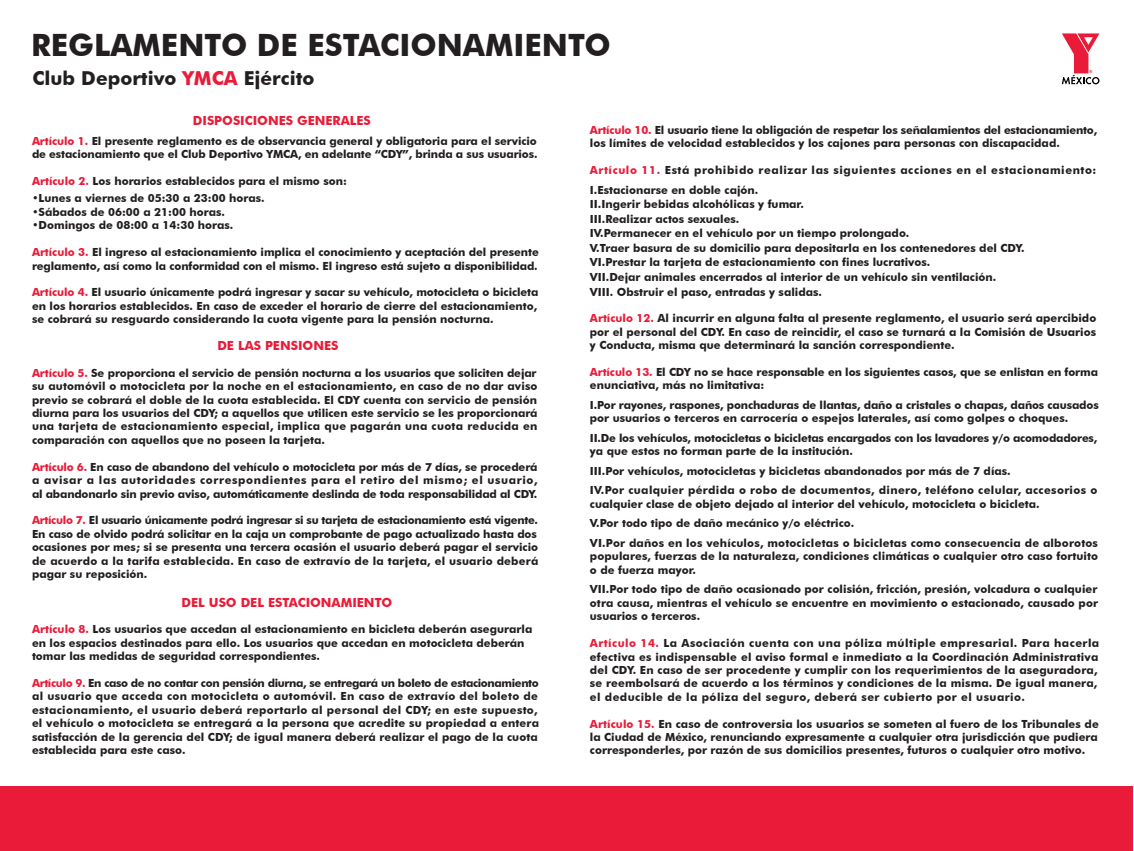
<style>
.page{position:relative;width:1134px;height:851px;background:#fff}
.page>*{position:absolute;margin:0;border:0;box-sizing:border-box;transform-origin:0 0}
.t1{font:700 30.7px "Futura BT";color:#231f20}
.t2{font:700 19.2px "Futura BT";color:#231f20}
.t3{font:700 12.55px "Futura BT";color:#e91b38}
.t4{font:700 11.15px/13.4px "Futura BT";color:#231f20}
.t5{font:700 11.15px/13.4px "Futura BT";letter-spacing:.02em;color:#231f20}
.t6{font:700 11.15px/13.4px "Futura BT";letter-spacing:-.02em;color:#231f20}
.t7{font:700 11.15px/19.6px "Futura BT";letter-spacing:.03em;color:#231f20}
.t8{font:700 11.15px/19.6px "Futura BT";letter-spacing:.05em;color:#231f20}
.s1{color:#e91b38}
</style>
<div class="page">
<div style="left:0;top:785px;width:1133px;height:65px;background:#e91b38"></div>
<svg style="left:1062px;top:33px;width:37px;height:51px"></svg>
<h1 class="t1" style="left:31px;top:26px;width:581px">REGLAMENTO DE ESTACIONAMIENTO</h1>
<h2 class="t2" style="left:32px;top:67px;width:283px">Club Deportivo <span class="s1">YMCA</span> Ejército</h2>
<p class="t6" style="left:590px;top:123px;width:509px"><span class="s1">Artículo 10.</span> El usuario tiene la obligación de respetar los señalamientos del estacionamiento, los límites de velocidad establecidos y los cajones para personas con discapacidad.</p>
<p class="t8" style="left:590px;top:160px;width:508px"><span class="s1">Artículo 11.</span> Está prohibido realizar las siguientes acciones en el estacionamiento:<br>I.Estacionarse en doble cajón.</p>
<p class="t4" style="left:590px;top:197px;width:436px;line-height:14.5px">II.Ingerir bebidas alcohólicas y fumar.<br>III.Realizar actos sexuales.<br>IV.Permanecer en el vehículo por un tiempo prolongado.<br>V.Traer basura de su domicilio para depositarla en los contenedores del CDY.<br>VI.Prestar la tarjeta de estacionamiento con fines lucrativos.<br>VII.Dejar animales encerrados al interior de un vehículo sin ventilación.<br>VIII. Obstruir el paso, entradas y salidas.</p>
<p class="t4" style="left:590px;top:311px;width:508px;text-align:justify"><span class="s1">Artículo 12.</span> Al incurrir en alguna falta al presente reglamento, el usuario será apercibido por el personal del CDY. En caso de reincidir, el caso se turnará a la Comisión de Usuarios y Conducta, misma que determinará la sanción correspondiente.</p>
<p class="t4" style="left:590px;top:365px;width:510px"><span class="s1">Artículo 13.</span> El CDY no se hace responsable en los siguientes casos, que se enlistan en forma enunciativa, más no limitativa:</p>
<p class="t4" style="left:590px;top:398px;width:510px">I.Por rayones, raspones, ponchaduras de llantas, daño a cristales o chapas, daños causados por usuarios o terceros en carrocería o espejos laterales, así como golpes o choques.</p>
<p class="t6" style="left:590px;top:431px;width:509px">II.De los vehículos, motocicletas o bicicletas encargados con los lavadores y/o acomodadores, ya que estos no forman parte de la institución.</p>
<p class="t7" style="left:590px;top:461px;width:509px">III.Por vehículos, motocicletas y bicicletas abandonados por más de 7 días.<br>IV.Por cualquier pérdida o robo de documentos, dinero, teléfono celular, accesorios o</p>
<p class="t4" style="left:590px;top:494px;width:510px;line-height:19.6px">cualquier clase de objeto dejado al interior del vehículo, motocicleta o bicicleta.<br>V.Por todo tipo de daño mecánico y/o eléctrico.<br>VI.Por daños en los vehículos, motocicletas o bicicletas como consecuencia de alborotos</p>
<p class="t4" style="left:590px;top:549px;width:510px">populares, fuerzas de la naturaleza, condiciones climáticas o cualquier otro caso fortuito o de fuerza mayor.</p>
<p class="t4" style="left:590px;top:582px;width:510px;text-align:justify">VII.Por todo tipo de daño ocasionado por colisión, fricción, presión, volcadura o cualquier otra causa, mientras el vehículo se encuentre en movimiento o estacionado, causado por usuarios o terceros.</p>
<p class="t5" style="left:590px;top:636px;width:511px"><span class="s1">Artículo 14.</span> La Asociación cuenta con una póliza múltiple empresarial. Para hacerla efectiva es indispensable el aviso formal e inmediato a la Coordinación Administrativa del CDY. En caso de ser procedente y cumplir con los requerimientos de la aseguradora, se reembolsará de acuerdo a los términos y condiciones de la misma. De igual manera, el deducible de la póliza del seguro, deberá ser cubierto por el usuario.</p>
<p class="t4" style="left:590px;top:716px;width:510px;text-align:justify"><span class="s1">Artículo 15.</span> En caso de controversia los usuarios se someten al fuero de los Tribunales de la Ciudad de México, renunciando expresamente a cualquier otra jurisdicción que pudiera corresponderles, por razón de sus domicilios presentes, futuros o cualquier otro motivo.</p>
<p class="t3" style="left:193px;top:113px;width:179px">DISPOSICIONES GENERALES</p>
<p class="t4" style="left:32px;top:134px;width:507px"><span class="s1">Artículo 1.</span> El presente reglamento es de observancia general y obligatoria para el servicio de estacionamiento que el Club Deportivo YMCA, en adelante “CDY”, brinda a sus usuarios.</p>
<p class="t4" style="left:32px;top:174px;width:316px"><span class="s1">Artículo 2.</span> Los horarios establecidos para el mismo son:</p>
<p class="t4" style="left:32px;top:192px;width:234px">•Lunes a viernes de 05:30 a 23:00 horas.</p>
<p class="t4" style="left:32px;top:205px;width:195px">•Sábados de 06:00 a 21:00 horas.</p>
<p class="t4" style="left:32px;top:218px;width:203px">•Domingos de 08:00 a 14:30 horas.</p>
<p class="t4" style="left:32px;top:245px;width:508px"><span class="s1">Artículo 3.</span> El ingreso al estacionamiento implica el conocimiento y aceptación del presente reglamento, así como la conformidad con el mismo. El ingreso está sujeto a disponibilidad.</p>
<p class="t4" style="left:32px;top:285px;width:508px;text-align:justify"><span class="s1">Artículo 4.</span> El usuario únicamente podrá ingresar y sacar su vehículo, motocicleta o bicicleta en los horarios establecidos. En caso de exceder el horario de cierre del estacionamiento, se cobrará su resguardo considerando la cuota vigente para la pensión nocturna.</p>
<p class="t3" style="left:217px;top:338px;width:123px">DE LAS PENSIONES</p>
<p class="t4" style="left:32px;top:366px;width:507px;text-align:justify"><span class="s1">Artículo 5.</span> Se proporciona el servicio de pensión nocturna a los usuarios que soliciten dejar su automóvil o motocicleta por la noche en el estacionamiento, en caso de no dar aviso previo se cobrará el doble de la cuota establecida. El CDY cuenta con servicio de pensión diurna para los usuarios del CDY; a aquellos que utilicen este servicio se les proporcionará una tarjeta de estacionamiento especial, implica que pagarán una cuota reducida en comparación con aquellos que no poseen la tarjeta.</p>
<p class="t4" style="left:32px;top:460px;width:507px;text-align:justify"><span class="s1">Artículo 6.</span> En caso de abandono del vehículo o motocicleta por más de 7 días, se procederá a avisar a las autoridades correspondientes para el retiro del mismo; el usuario, al abandonarlo sin previo aviso, automáticamente deslinda de toda responsabilidad al CDY.</p>
<p class="t4" style="left:32px;top:513px;width:508px"><span class="s1">Artículo 7.</span> El usuario únicamente podrá ingresar si su tarjeta de estacionamiento está vigente.<br>En caso de olvido podrá solicitar en la caja un comprobante de pago actualizado hasta dos ocasiones por mes; si se presenta una tercera ocasión el usuario deberá pagar el servicio de acuerdo a la tarifa establecida. En caso de extravío de la tarjeta, el usuario deberá pagar su reposición.</p>
<p class="t3" style="left:181px;top:594px;width:212px">DEL USO DEL ESTACIONAMIENTO</p>
<p class="t4" style="left:32px;top:622px;width:502px"><span class="s1">Artículo 8.</span> Los usuarios que accedan al estacionamiento en bicicleta deberán asegurarla en los espacios destinados para ello. Los usuarios que accedan en motocicleta deberán tomar las medidas de seguridad correspondientes.</p>
<p class="t4" style="left:32px;top:676px;width:509px"><span class="s1">Artículo 9.</span> En caso de no contar con pensión diurna, se entregará un boleto de estacionamiento al usuario que acceda con motocicleta o automóvil. En caso de extravío del boleto de estacionamiento, el usuario deberá reportarlo al personal del CDY; en este supuesto, el vehículo o motocicleta se entregará a la persona que acredite su propiedad a entera satisfacción de la gerencia del CDY; de igual manera deberá realizar el pago de la cuota establecida para este caso.</p>
</div>
